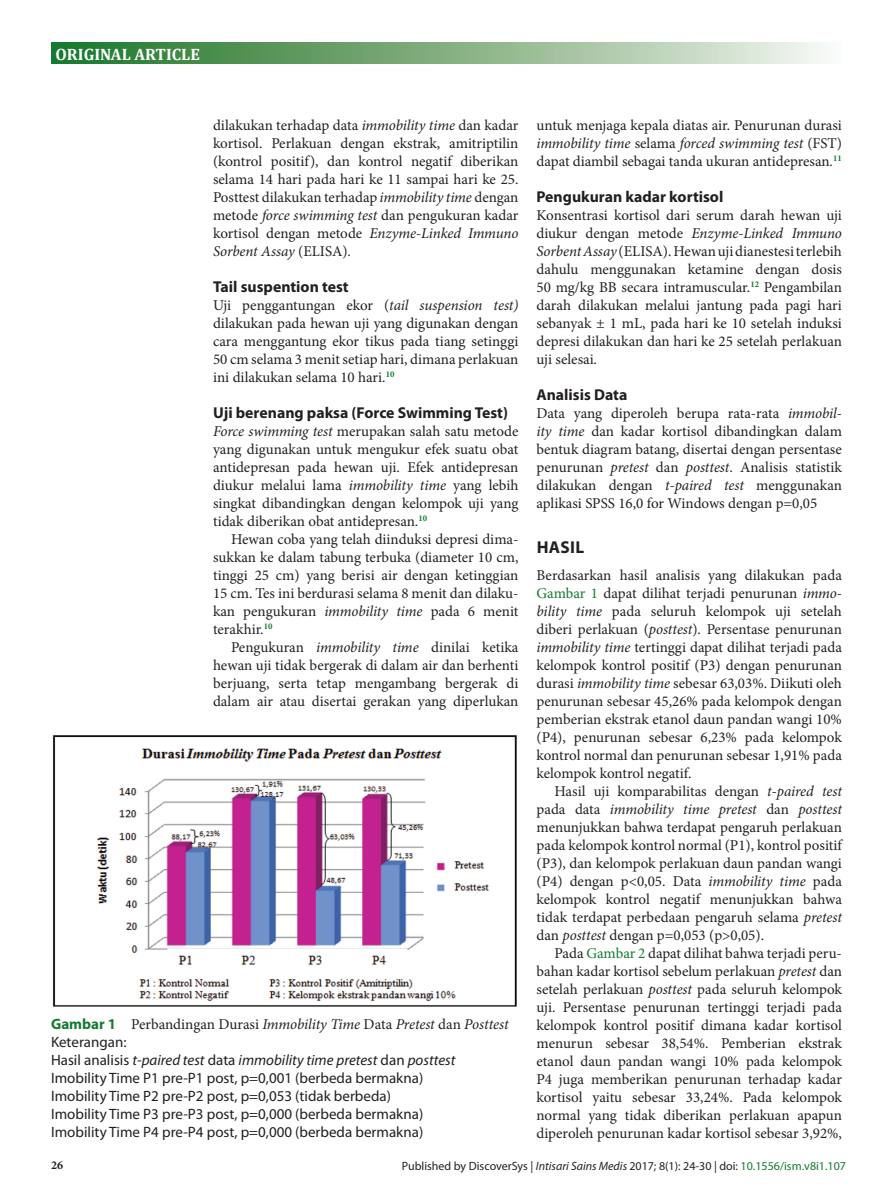
<style>
.page{position:relative;width:893px;height:1191px;background:#fff}
.page>*{position:absolute;margin:0;border:0;box-sizing:border-box;transform-origin:0 0}
.t1{font:700 17.25px "Myriad Pro";letter-spacing:.02em;color:#231f20}
.t2{font:700 16.5px "Cambria";color:#fff}
.t3{font:700 15.75px "Myriad Pro";color:#231f20}
.t4{font:15px/18px "Minion Pro";color:#231f20;text-align:justify}
.t5{font:15px/18px "Myriad Pro";color:#231f20}
.t6{font:italic 15px "Minion Pro";letter-spacing:-.01em;color:#231f20}
.t7{font:12px "Myriad Pro";color:#231f20}
.t8{font:700 12px "Minion Pro";color:#231f20}
.s1{font-style:italic}
.s2{font-family:"Myriad Pro";font-weight:700;font-style:normal;color:#137a30}
.s3{font-style:normal}
.s4{color:#137a30}
</style>
<div class="page">
<div style="left:51px;top:43px;width:791px;height:21px;background:linear-gradient(to right,#187222,#f5f4ed)"></div>
<img style="left:52px;top:735px;width:465px;height:272px">
<p class="t2" style="left:56px;top:42px;width:146px">ORIGINAL ARTICLE</p>
<p class="t4" style="left:213px;top:116px;width:307px">dilakukan terhadap data <span class="s1">immobility time</span> dan kadar kortisol. Perlakuan dengan ekstrak, amitriptilin (kontrol positif), dan kontrol negatif diberikan selama 14 hari pada hari ke 11 sampai hari ke 25.<br>Posttest dilakukan terhadap <span class="s1">immobility time</span> dengan metode <span class="s1">force swimming test</span> dan pengukuran kadar kortisol dengan metode <span class="s1">Enzyme-Linked Immuno Sorbent Assay</span> (ELISA)<span class="s1">.</span></p>
<p class="t3" style="left:213px;top:276px;width:137px">Tail suspention test</p>
<p class="t4" style="left:213px;top:296px;width:307px">Uji penggantungan ekor (<span class="s1">tail suspension test) </span>dilakukan pada hewan uji yang digunakan dengan cara menggantung ekor tikus pada tiang setinggi 50 cm selama 3 menit setiap hari, dimana perlakuan ini dilakukan selama 10 hari.<sup>10</sup></p>
<p class="t3" style="left:213px;top:402px;width:296px">Uji berenang paksa (Force Swimming Test)</p>
<p class="t4" style="left:213px;top:422px;width:307px"><span class="s1">Force swimming test</span> merupakan salah satu metode yang digunakan untuk mengukur efek suatu obat antidepresan pada hewan uji. Efek antidepresan diukur melalui lama <span class="s1">immobility time</span> yang lebih singkat dibandingkan dengan kelompok uji yang tidak diberikan obat antidepresan.<sup>10</sup></p>
<p class="t4" style="left:213px;top:530px;width:307px;text-indent:18px">Hewan coba yang telah diinduksi depresi dima&shy;sukkan ke dalam tabung terbuka (diameter 10 cm, tinggi 25 cm) yang berisi air dengan ketinggian 15 cm. Tes ini berdurasi selama 8 menit dan dilaku&shy;kan pengukuran <span class="s1">immobility time</span> pada 6 menit terakhir.<sup>10</sup></p>
<p class="t4" style="left:213px;top:638px;width:307px;text-indent:18px">Pengukuran <span class="s1">immobility time</span> dinilai ketika hewan uji tidak bergerak di dalam air dan berhenti berjuang, serta tetap mengambang bergerak di dalam air atau disertai gerakan yang diperlukan</p>
<p class="t6" style="left:51px;top:1014px;width:459px"><span class="s2">Gambar 1</span> <span class="s3">Perbandingan Durasi</span> Immobility Time <span class="s3">Data</span> Pretest <span class="s3">dan</span> Posttest</p>
<p class="t5" style="left:51px;top:1032px;width:406px">Keterangan:<br>Hasil analisis <span class="s1">t-paired test</span> data <span class="s1">immobility time pretest</span> dan <span class="s1">posttest </span>Imobility Time P1 pre-P1 post, p=0,001 (berbeda bermakna)<br>Imobility Time P2 pre-P2 post, p=0,053 (tidak berbeda)<br>Imobility Time P3 pre-P3 post, p=0,000 (berbeda bermakna)<br>Imobility Time P4 pre-P4 post, p=0,000 (berbeda bermakna)</p>
<p class="t4" style="left:536px;top:116px;width:307px">untuk menjaga kepala diatas air. Penurunan durasi <span class="s1">immobility time</span> selama <span class="s1">forced swimming test</span> (FST) dapat diambil sebagai tanda ukuran antidepresan<span class="s1">.</span><sup>11</sup></p>
<p class="t3" style="left:536px;top:186px;width:188px">Pengukuran kadar kortisol</p>
<p class="t4" style="left:536px;top:206px;width:307px">Konsentrasi kortisol dari serum darah hewan uji diukur dengan metode <span class="s1">Enzyme-Linked Immuno Sorbent Assay</span> (ELISA). Hewan uji dianestesi terlebih dahulu menggunakan ketamine dengan dosis 50 mg/kg BB secara intramuscular.<sup>12</sup> Pengambilan darah dilakukan melalui jantung pada pagi hari sebanyak ± 1 mL, pada hari ke 10 setelah induksi depresi dilakukan dan hari ke 25 setelah perlakuan uji selesai.</p>
<p class="t3" style="left:536px;top:384px;width:92px">Analisis Data</p>
<p class="t4" style="left:536px;top:404px;width:307px">Data yang diperoleh berupa rata-rata <span class="s1">immobil&shy;ity time</span> dan kadar kortisol dibandingkan dalam bentuk diagram batang, disertai dengan persentase penurunan <span class="s1">pretest</span> dan <span class="s1">posttest</span>. Analisis statistik dilakukan dengan <span class="s1">t-paired test</span> menggunakan aplikasi SPSS 16,0 for Windows dengan p=0,05</p>
<p class="t1" style="left:537px;top:535px;width:49px">HASIL</p>
<p class="t4" style="left:536px;top:566px;width:307px">Berdasarkan hasil analisis yang dilakukan pada <span class="s4">Gambar 1</span> dapat dilihat terjadi penurunan <span class="s1">immo&shy;bility time</span> pada seluruh kelompok uji setelah diberi perlakuan (<span class="s1">posttest</span>). Persentase penurunan <span class="s1">immobility time</span> tertinggi dapat dilihat terjadi pada kelompok kontrol positif (P3) dengan penurunan durasi <span class="s1">immobility time</span> sebesar 63,03%. Diikuti oleh penurunan sebesar 45,26% pada kelompok dengan pemberian ekstrak etanol daun pandan wangi 10% (P4), penurunan sebesar 6,23% pada kelompok kontrol normal dan penurunan sebesar 1,91% pada kelompok kontrol negatif.</p>
<p class="t4" style="left:536px;top:782px;width:307px;text-indent:18px">Hasil uji komparabilitas dengan <span class="s1">t-paired test </span>pada data <span class="s1">immobility time pretest</span> dan <span class="s1">posttest </span>menunjukkan bahwa terdapat pengaruh perlakuan pada kelompok kontrol normal (P1), kontrol positif (P3), dan kelompok perlakuan daun pandan wangi (P4) dengan p&lt;0,05. Data <span class="s1">immobility time</span> pada kelompok kontrol negatif menunjukkan bahwa tidak terdapat perbedaan pengaruh selama <span class="s1">pretest </span>dan <span class="s1">posttest</span> dengan p=0,053 (p&gt;0,05).</p>
<p class="t4" style="left:536px;top:944px;width:307px;text-indent:18px">Pada <span class="s4">Gambar 2</span> dapat dilihat bahwa terjadi peru&shy;bahan kadar kortisol sebelum perlakuan <span class="s1">pretest</span> dan setelah perlakuan <span class="s1">posttest</span> pada seluruh kelompok uji. Persentase penurunan tertinggi terjadi pada kelompok kontrol positif dimana kadar kortisol menurun sebesar 38,54%. Pemberian ekstrak etanol daun pandan wangi 10% pada kelompok P4 juga memberikan penurunan terhadap kadar kortisol yaitu sebesar 33,24%. Pada kelompok normal yang tidak diberikan perlakuan apapun diperoleh penurunan kadar kortisol sebesar 3,92%,</p>
<p class="t8" style="left:51px;top:1158px;width:13px">26</p>
<p class="t7" style="left:402px;top:1158px;width:446px">Published by DiscoverSys | <span class="s1">Intisari Sains Medis</span> 2017; 8(1): 24-30 | doi: <span class="s4">10.1556/ism.v8i1.107</span></p>
</div>
